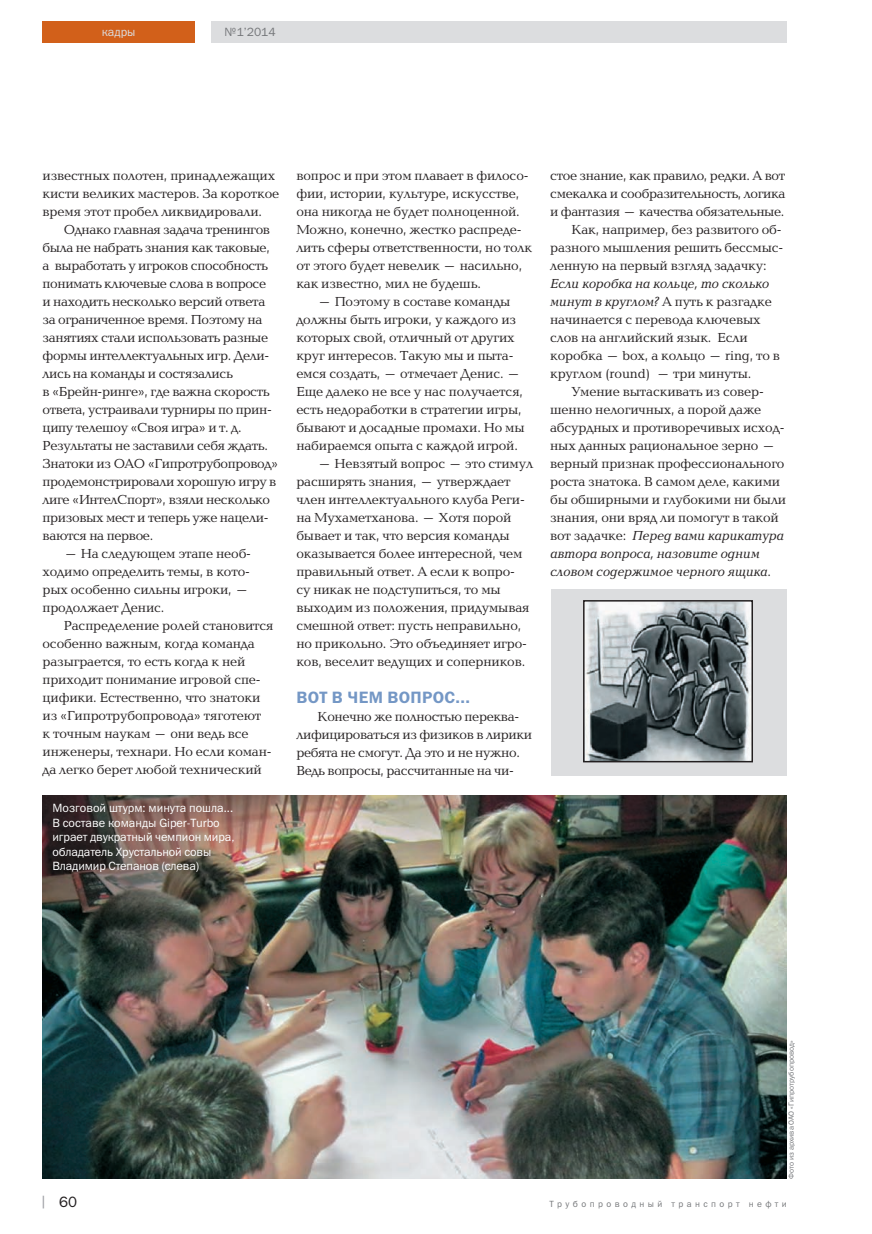
<style>
.page{position:relative;width:872px;height:1234px;background:#fff}
.page>*{position:absolute;margin:0;border:0;box-sizing:border-box;transform-origin:0 0}
.t1{font:16.5px "Franklin Gothic Demi ITC";letter-spacing:.02em;color:#7497c5}
.t2{font:15px "Franklin Gothic Book ITC";color:#231f20}
.t3{font:13.5px/18px "Baltica C";letter-spacing:-.01em;color:#231f20}
.t4{font:12px/14.4px "Franklin Gothic Book ITC";letter-spacing:-.01em;color:#fff}
.t5{font:12px "Franklin Gothic Book ITC";color:#76787b}
.t6{font:12px "Franklin Gothic Book ITC";color:#dcdddf}
.t7{font:9px "Franklin Gothic Book ITC";letter-spacing:.38em;color:#76787b}
.t8{font:7.5px "Franklin Gothic Book ITC";color:#76787b}
.s1{font-style:italic}
</style>
<div class="page">
<div style="left:43px;top:21px;width:152px;height:22px;background:#d2601a"></div>
<div style="left:212px;top:21px;width:575px;height:22px;background:#dcdddf"></div>
<svg style="left:43px;top:1195px;width:1px;height:13px"></svg>
<img style="left:43px;top:795px;width:744px;height:383px">
<div style="left:551px;top:588px;width:236px;height:187px;background:#dcdddf"></div>
<img style="left:586px;top:603px;width:164px;height:156px">
<div style="left:583px;top:600px;width:170px;height:162px;border:2px solid #231f20"></div>
<p class="t6" style="left:102px;top:24px;width:35px">кадры</p>
<p class="t5" style="left:224px;top:24px;width:53px">№1’2014</p>
<p class="t3" style="left:43px;top:167px;width:238px">известных полотен, принадлежащих кисти великих мастеров. За короткое время этот пробел ликвидировали.</p>
<p class="t3" style="left:43px;top:221px;width:237px;text-indent:21px">Однако главная задача тренингов была не набрать знания как таковые, а выработать у игроков способность понимать ключевые слова в вопросе<br>и находить несколько версий ответа за ограниченное время. Поэтому на занятиях стали использовать разные формы интеллектуальных игр. Дели&shy;лись на команды и состязались<br>в «Брейн-ринге», где важна скорость ответа, устраивали турниры по прин&shy;ципу телешоу «Своя игра» и т. д.<br>Результаты не заставили себя ждать.<br>Знатоки из ОАО «Гипротрубопровод» продемонстрировали хорошую игру в лиге «ИнтелСпорт», взяли несколько призовых мест и теперь уже нацели&shy;ваются на первое.</p>
<p class="t3" style="left:43px;top:545px;width:210px;text-indent:21px">– На следующем этапе необ&shy;ходимо определить темы, в кото&shy;рых особенно сильны игроки, – продолжает Денис.</p>
<p class="t3" style="left:43px;top:617px;width:232px;text-indent:21px">Распределение ролей становится особенно важным, когда команда разыграется, то есть когда к ней приходит понимание игровой спе&shy;цифики. Естественно, что знатоки из «Гипротрубопровода» тяготеют<br>к точным наукам – они ведь все инженеры, технари. Но если коман&shy;да легко берет любой технический</p>
<p class="t4" style="left:52px;top:800px;width:183px">Мозговой штурм: минута пошла...<br>В составе команды Giper-Turbo играет двукратный чемпион мира, обладатель Хрустальной совы<br>Владимир Степанов (слева)</p>
<p class="t3" style="left:296px;top:167px;width:237px">вопрос и при этом плавает в филосо&shy;фии, истории, культуре, искусстве, она никогда не будет полноценной.<br>Можно, конечно, жестко распреде&shy;лить сферы ответственности, но толк от этого будет невелик – насильно, как известно, мил не будешь.</p>
<p class="t3" style="left:296px;top:293px;width:230px;text-indent:21px">– Поэтому в составе команды должны быть игроки, у каждого из которых свой, отличный от других круг интересов. Такую мы и пыта&shy;емся создать, – отмечает Денис. –<br>Еще далеко не все у нас получается, есть недоработки в стратегии игры, бывают и досадные промахи. Но мы набираемся опыта с каждой игрой.</p>
<p class="t3" style="left:296px;top:455px;width:238px;text-indent:21px">– Невзятый вопрос – это стимул расширять знания, – утверждает член интеллектуального клуба Реги&shy;на Мухаметханова. – Хотя порой бывает и так, что версия команды оказывается более интересной, чем правильный ответ. А если к вопро-<br>су никак не подступиться, то мы выходим из положения, придумывая смешной ответ: пусть неправильно, но прикольно. Это объединяет игро&shy;ков, веселит ведущих и соперников.</p>
<p class="t1" style="left:296px;top:686px;width:175px">ВОТ В ЧЕМ ВОПРОС...</p>
<p class="t3" style="left:296px;top:707px;width:237px;text-indent:21px">Конечно же полностью переква&shy;лифицироваться из физиков в лирики ребята не смогут. Да это и не нужно.<br>Ведь вопросы, рассчитанные на чи-</p>
<p class="t3" style="left:550px;top:167px;width:237px">стое знание, как правило, редки. А вот</p>
<p class="t3" style="left:550px;top:185px;width:237px">смекалка и сообразительность, логика</p>
<p class="t3" style="left:550px;top:203px;width:236px">и фантазия – качества обязательные.</p>
<p class="t3" style="left:571px;top:221px;width:212px">Как, например, без развитого об-</p>
<p class="t3" style="left:550px;top:239px;width:235px">разного мышления решить бессмыс-</p>
<p class="t3" style="left:550px;top:257px;width:218px">ленную на первый взгляд задачку:</p>
<p class="t3" style="left:550px;top:275px;width:231px"><span class="s1">Если коробка на кольце, то сколько минут в круглом?</span> А путь к разгадке начинается с перевода ключевых слов на английский язык. Если коробка – box, а кольцо – ring, то в круглом (round) – три минуты.</p>
<p class="t3" style="left:550px;top:383px;width:238px;text-indent:21px">Умение вытаскивать из совер&shy;шенно нелогичных, а порой даже абсурдных и противоречивых исход&shy;ных данных рациональное зерно – верный признак профессионального роста знатока. В самом деле, какими бы обширными и глубокими ни были знания, они вряд ли помогут в такой вот задачке: <span class="s1">Перед вами карикатура автора вопроса, назовите одним словом содержимое черного ящика</span>.</p>
<p class="t8" style="left:786px;top:1178px;width:140px;rotate:-90deg">Фото из архива ОАО «Гипротрубопровод»</p>
<p class="t2" style="left:59px;top:1191px;width:19px">60</p>
<p class="t7" style="left:549px;top:1197px;width:239px">Трубопроводный транспорт нефти</p>
</div>
